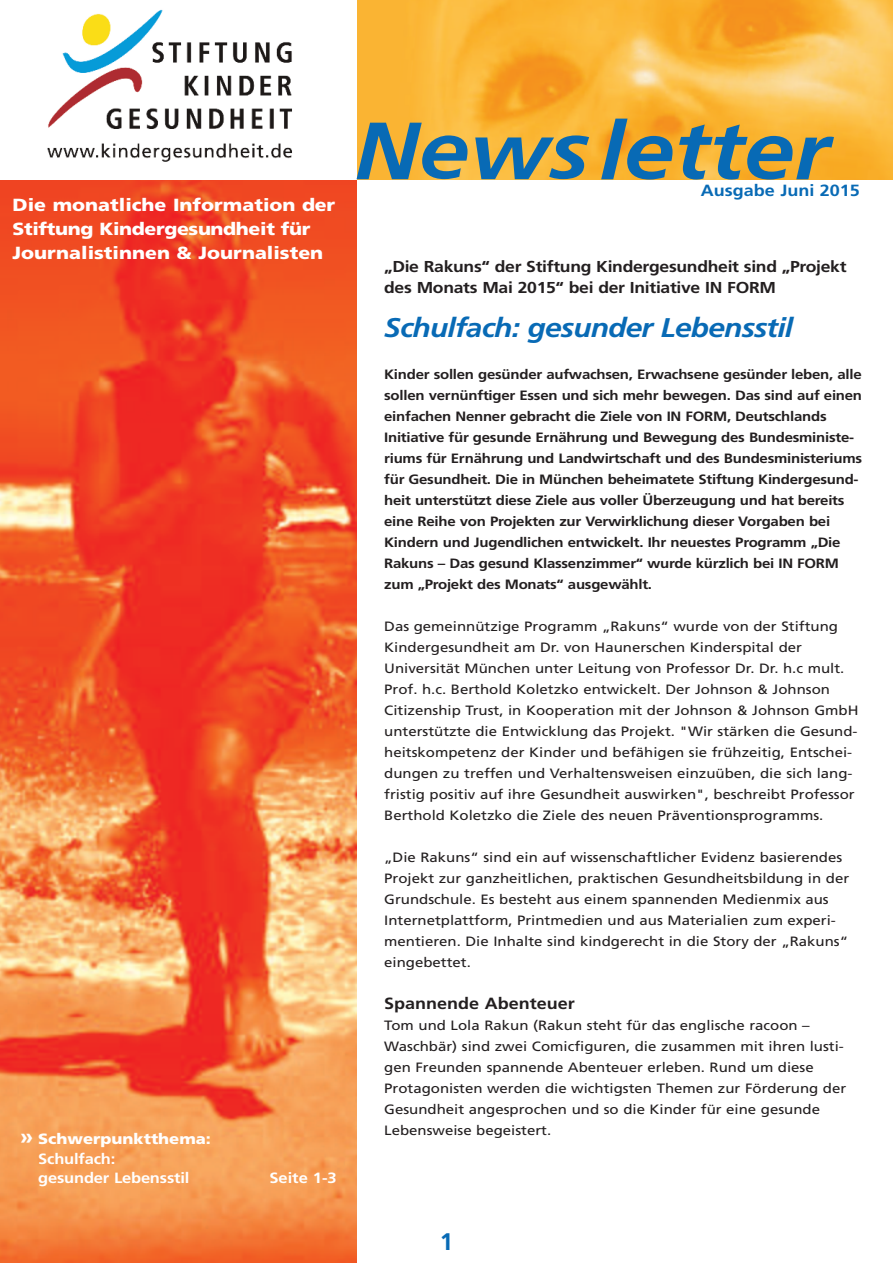
<style>
.page{position:relative;width:893px;height:1263px;background:#fff}
.page>*{position:absolute;margin:0;border:0;box-sizing:border-box;transform-origin:0 0}
.t1{font:italic 700 81px "Frutiger";color:#086ab5;scale:1.11 1}
.t2{font:italic 700 27px "Frutiger";letter-spacing:-.03em;color:#086ab5;scale:1.11 1}
.t3{font:700 24px "Frutiger";color:#086ab5}
.t4{font:900 17.55px/24px "Frutiger";color:#fff;scale:1.11 1}
.t5{font:700 16.2px "Frutiger";color:#231f20;scale:1.11 1}
.t6{font:700 16.2px "Frutiger";color:#086ab5;scale:1.11 1}
.t7{font:700 15.75px/21px "Frutiger";letter-spacing:-.015em;color:#231f20;scale:1.11 1}
.t8{font:700 14.85px/19.5px "Frutiger";letter-spacing:-.01em;color:#fff;scale:1.11 1}
.t9{font:13.5px/21px "Frutiger";color:#231f20;scale:1.11 1}
.t10{font:700 13.5px/21px "Frutiger";letter-spacing:-.015em;color:#231f20;scale:1.11 1}
.s1{font-size:21.6px}
.s2{font-weight:900}
</style>
<div class="page">
<img style="left:357px;top:0;width:536px;height:179px">
<img style="left:0;top:180px;width:356px;height:1083px">
<img style="left:47px;top:9px;width:245px;height:153px">
<p class="t4" style="left:13px;top:194px;width:292px">Die monatliche Information der<br>Stiftung Kindergesundheit für<br>Journalistinnen &amp; Journalisten</p>
<p class="t8" style="left:38px;top:1130px;width:157px;text-indent:-18px"><span class="s1">»</span> <span class="s2">Schwerpunktthema:<br></span>Schulfach:<br>gesunder Lebensstil</p>
<p class="t8" style="left:269px;top:1169px;width:62px">Seite 1-3</p>
<h1 class="t1" style="left:354px;top:118px;width:429px">News letter</h1>
<p class="t6" style="left:701px;top:184px;width:145px">Ausgabe Juni 2015</p>
<p class="t7" style="left:384px;top:257px;width:418px">„Die Rakuns“ der Stiftung Kindergesundheit sind „Projekt des Monats Mai 2015“ bei der Initiative IN FORM</p>
<h2 class="t2" style="left:384px;top:317px;width:370px">Schulfach: gesunder Lebensstil</h2>
<p class="t10" style="left:384px;top:365px;width:432px">Kinder sollen gesünder aufwachsen, Erwachsene gesünder leben, alle sollen vernünftiger Essen und sich mehr bewegen. Das sind auf einen einfachen Nenner gebracht die Ziele von IN FORM, Deutschlands Initiative für gesunde Ernährung und Bewegung des Bundesministe&shy;riums für Ernährung und Landwirtschaft und des Bundesministeriums für Gesundheit. Die in München beheimatete Stiftung Kindergesund&shy;heit unterstützt diese Ziele aus voller Überzeugung und hat bereits eine Reihe von Projekten zur Verwirklichung dieser Vorgaben bei Kindern und Jugendlichen entwickelt. Ihr neuestes Programm „Die Rakuns – Das gesund Klassenzimmer“ wurde kürzlich bei IN FORM zum „Projekt des Monats“ ausgewählt.</p>
<p class="t9" style="left:384px;top:617px;width:429px">Das gemeinnützige Programm „Rakuns“ wurde von der Stiftung Kindergesundheit am Dr. von Haunerschen Kinderspital der Universität München unter Leitung von Professor Dr. Dr. h.c mult.<br>Prof. h.c. Berthold Koletzko entwickelt. Der Johnson &amp; Johnson Citizenship Trust, in Kooperation mit der Johnson &amp; Johnson GmbH unterstützte die Entwicklung das Projekt. "Wir stärken die Gesund&shy;heitskompetenz der Kinder und befähigen sie frühzeitig, Entschei&shy;dungen zu treffen und Verhaltensweisen einzuüben, die sich lang&shy;fristig positiv auf ihre Gesundheit auswirken", beschreibt Professor Berthold Koletzko die Ziele des neuen Präventionsprogramms.</p>
<p class="t9" style="left:384px;top:848px;width:420px">„Die Rakuns“ sind ein auf wissenschaftlicher Evidenz basierendes Projekt zur ganzheitlichen, praktischen Gesundheitsbildung in der Grundschule. Es besteht aus einem spannenden Medienmix aus Internetplattform, Printmedien und aus Materialien zum experi&shy;mentieren. Die Inhalte sind kindgerecht in die Story der „Rakuns“ eingebettet.</p>
<p class="t5" style="left:384px;top:997px;width:173px">Spannende Abenteuer</p>
<p class="t9" style="left:384px;top:1016px;width:418px">Tom und Lola Rakun (Rakun steht für das englische racoon – Waschbär) sind zwei Comicfiguren, die zusammen mit ihren lusti&shy;gen Freunden spannende Abenteuer erleben. Rund um diese Protagonisten werden die wichtigsten Themen zur Förderung der Gesundheit angesprochen und so die Kinder für eine gesunde Lebensweise begeistert.</p>
<h3 class="t3" style="left:440px;top:1232px;width:15px">1</h3>
</div>
